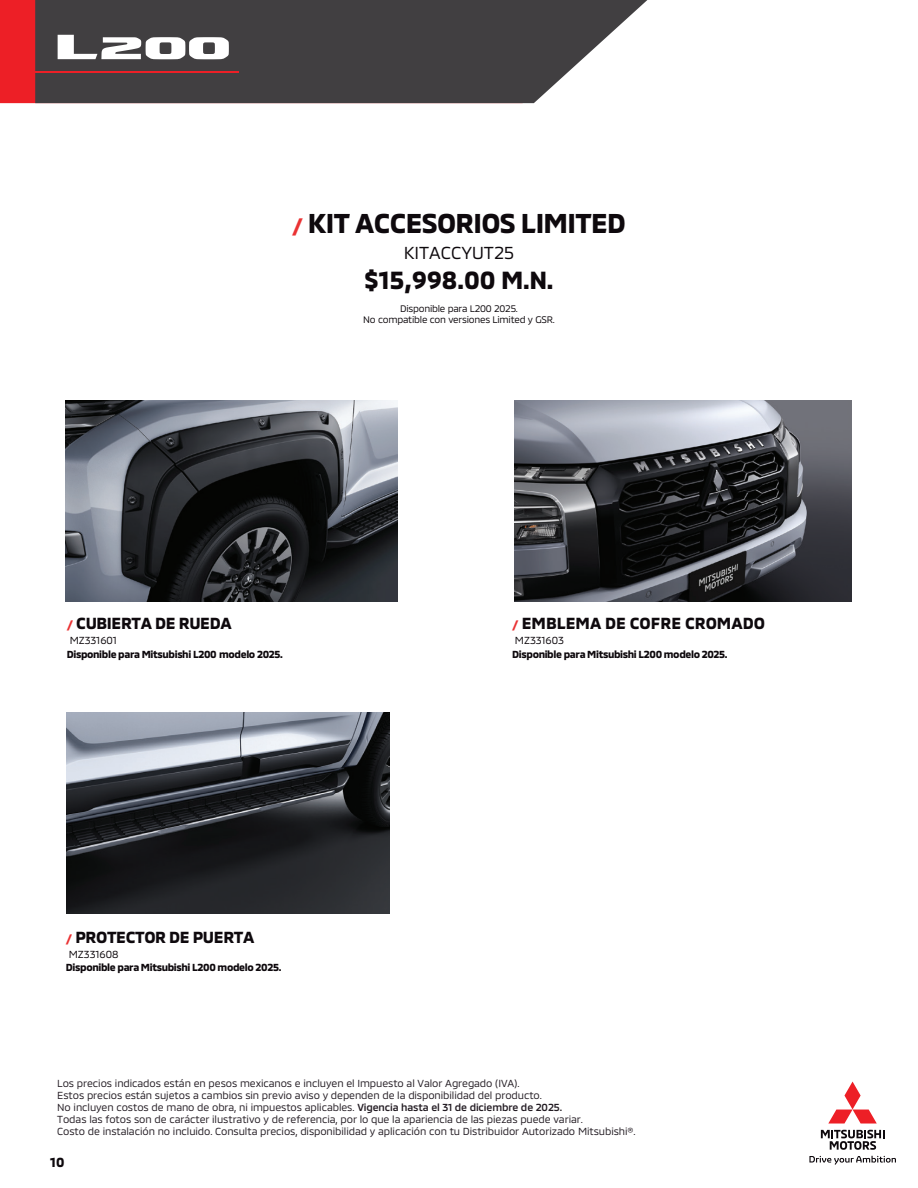
<style>
.page{position:relative;width:918px;height:1188px;background:#fff}
.page>*{position:absolute;margin:0;border:0;box-sizing:border-box;transform-origin:0 0}
.t1{font:700 28.05px "MMC";letter-spacing:-.025em;color:#0e090d}
.t2{font:700 25.5px "MMC";color:#0e090d}
.t3{font:17.85px "MMC";color:#0e090d}
.t4{font:700 16.5px "MMC";letter-spacing:-.02em;color:#0e090d}
.t5{font:700 16.5px "MMC";color:#0e090d}
.t6{font:700 13.5px "MMC";color:#0e090d}
.t7{font:10.5px/12px "MMC";letter-spacing:-.01em;color:#231c23}
.t8{font:700 10.5px "MMC";letter-spacing:-.035em;color:#0e090d}
.t9{font:10.5px "MMC";color:#0e090d}
.t10{font:9.75px/11.7px "MMC";letter-spacing:-.02em;color:#0e090d;text-align:center}
.s1{font-size:20.4px;color:#ea3233}
.s2{font-size:12px;color:#ea3233}
.s3{font-weight:500}
</style>
<div class="page">
<img style="left:66px;top:712px;width:323px;height:201px">
<div style="left:0;top:0;width:35px;height:103px;background:#ed1f26"></div>
<svg style="left:35px;top:0;width:612px;height:103px;background:#535153"></svg>
<hr style="left:0;top:71px;width:238px;height:2px;background:#ed1f26">
<img style="left:66px;top:400px;width:332px;height:201px">
<img style="left:514px;top:400px;width:337px;height:201px">
<svg style="left:821px;top:1130px;width:63px;height:20px"></svg>
<svg style="left:828px;top:1082px;width:49px;height:42px"></svg>
<svg style="left:809px;top:1156px;width:87px;height:9px"></svg>
<svg style="left:58px;top:35px;width:171px;height:24px"></svg>
<h1 class="t1" style="left:292px;top:201px;width:335px"><span class="s1">/</span> KIT ACCESORIOS LIMITED</h1>
<h3 class="t3" style="left:404px;top:238px;width:112px">KITACCYUT25</h3>
<h2 class="t2" style="left:365px;top:260px;width:190px">$15,998.00 M.N.</h2>
<p class="t10" style="left:363px;top:301px;width:193px">Disponible para L200 2025.<br>No compatible con versiones Limited y GSR.</p>
<h3 class="t4" style="left:67px;top:611px;width:166px"><span class="s2">/</span> CUBIERTA DE RUEDA</h3>
<p class="t9" style="left:70px;top:632px;width:49px">MZ331601</p>
<p class="t8" style="left:67px;top:646px;width:218px">Disponible para Mitsubishi L200 modelo 2025.</p>
<h3 class="t4" style="left:66px;top:924px;width:190px"><span class="s2">/</span> PROTECTOR DE PUERTA</h3>
<p class="t9" style="left:69px;top:946px;width:51px">MZ331608</p>
<p class="t8" style="left:66px;top:959px;width:217px">Disponible para Mitsubishi L200 modelo 2025.</p>
<h3 class="t5" style="left:512px;top:611px;width:254px"><span class="s2">/</span> EMBLEMA DE COFRE CROMADO</h3>
<p class="t9" style="left:515px;top:632px;width:51px">MZ331603</p>
<p class="t8" style="left:512px;top:646px;width:217px">Disponible para Mitsubishi L200 modelo 2025.</p>
<p class="t7" style="left:57px;top:1076px;width:580px">Los precios indicados están en pesos mexicanos e incluyen el Impuesto al Valor Agregado (IVA).<br>Estos precios están sujetos a cambios sin previo aviso y dependen de la disponibilidad del producto.<br>No incluyen costos de mano de obra, ni impuestos aplicables. <span class="s3">Vigencia hasta el 31 de diciembre de 2025.<br></span>Todas las fotos son de carácter ilustrativo y de referencia, por lo que la apariencia de las piezas puede variar.<br>Costo de instalación no incluido. Consulta precios, disponibilidad y aplicación con tu Distribuidor Autorizado Mitsubishi®.</p>
<p class="t6" style="left:50px;top:1151px;width:16px">10</p>
</div>
